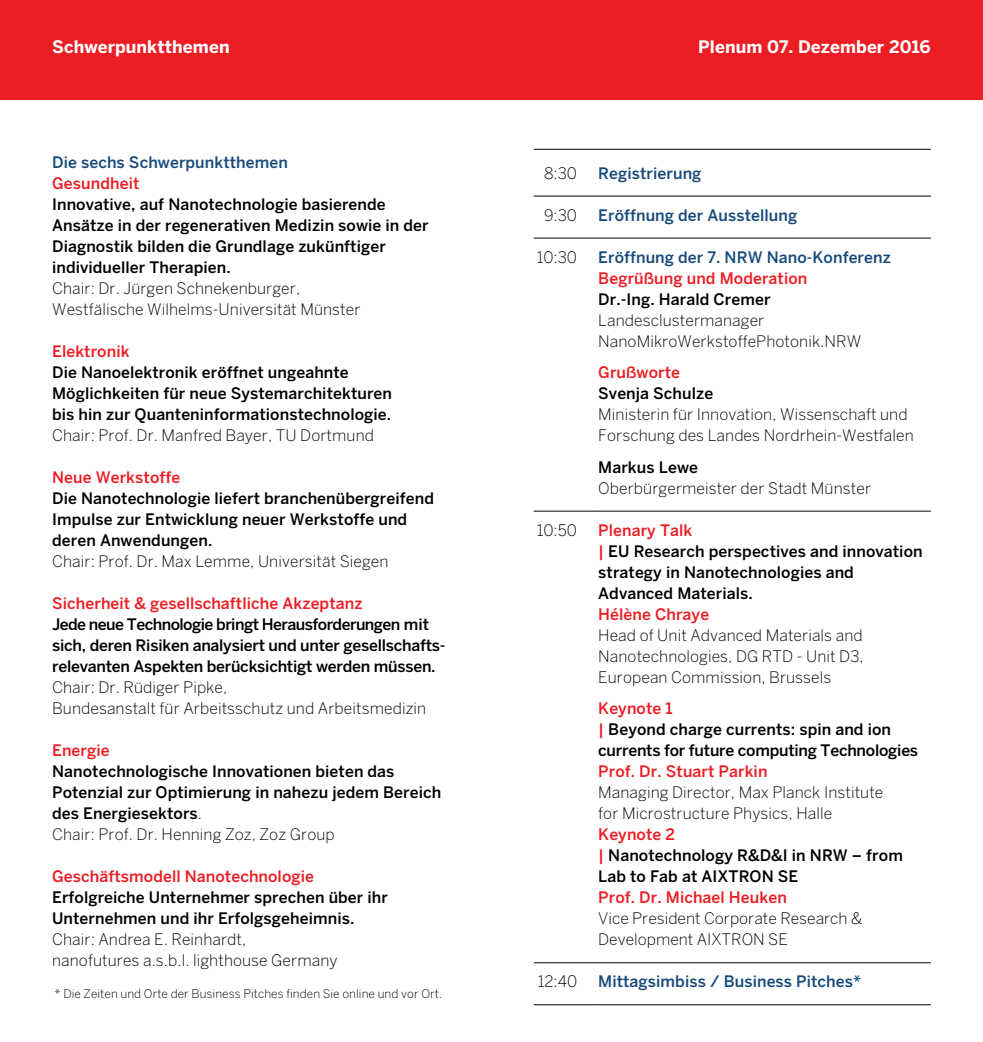
<style>
.page{position:relative;width:983px;height:1042px;background:#fff}
.page>*{position:absolute;margin:0;border:0;box-sizing:border-box;transform-origin:0 0}
.t1{font:700 17.15px "Benton Sans";letter-spacing:.005em;color:#fff}
.t2{font:500 15.75px/21px "Benton Sans";letter-spacing:.005em;color:#000}
.t3{font:300 15.75px/21px "Benton Sans";letter-spacing:.005em;color:#000}
.t4{font:500 15.75px/21px "Benton Sans";letter-spacing:-.015em;color:#000}
.t5{font:500 15.75px "Benton Sans";letter-spacing:.005em;color:#ed1d24}
.t6{font:500 15.75px "Benton Sans";letter-spacing:.005em;color:#174a7c}
.t7{font:300 11.9px "Benton Sans";letter-spacing:.005em;color:#000}
.s1{font-weight:300}
.s2{color:#ed1d24}
</style>
<div class="page">
<div style="left:491px;top:0;width:491px;height:99px;background:#ed1d24"></div>
<div style="left:0;top:0;width:491px;height:99px;background:#ed1d24"></div>
<hr style="left:533px;top:149px;width:60px;height:1px;background:#000">
<hr style="left:593px;top:149px;width:337px;height:1px;background:#000">
<hr style="left:533px;top:196px;width:60px;height:1px;background:#000">
<hr style="left:593px;top:196px;width:337px;height:1px;background:#000">
<hr style="left:533px;top:238px;width:60px;height:1px;background:#000">
<hr style="left:593px;top:238px;width:337px;height:1px;background:#000">
<hr style="left:533px;top:511px;width:60px;height:1px;background:#000">
<hr style="left:593px;top:511px;width:337px;height:1px;background:#000">
<hr style="left:533px;top:962px;width:60px;height:1px;background:#000">
<hr style="left:593px;top:962px;width:337px;height:1px;background:#000">
<hr style="left:533px;top:1004px;width:60px;height:1px;background:#000">
<hr style="left:593px;top:1004px;width:337px;height:1px;background:#000">
<p class="t1" style="left:52px;top:36px;width:179px">Schwerpunktthemen</p>
<p class="t1" style="left:698px;top:36px;width:234px">Plenum 07. Dezember 2016</p>
<p class="t6" style="left:52px;top:153px;width:237px">Die sechs Schwerpunktthemen</p>
<p class="t5" style="left:52px;top:174px;width:89px">Gesundheit</p>
<p class="t2" style="left:52px;top:194px;width:378px">Innovative, auf Nanotechnologie basierende Ansätze in der regenerativen Medizin sowie in der Diagnostik bilden die Grundlage zukünftiger individueller Therapien.</p>
<p class="t3" style="left:52px;top:278px;width:310px">Chair: Dr. Jürgen Schnekenburger,<br>Westfälische Wilhelms-Universität Münster</p>
<p class="t5" style="left:52px;top:342px;width:79px">Elektronik</p>
<p class="t2" style="left:52px;top:362px;width:341px">Die Nanoelektronik eröffnet ungeahnte<br>Möglichkeiten für neue Systemarchitekturen bis hin zur Quanteninformationstechnologie.</p>
<p class="t3" style="left:52px;top:425px;width:323px">Chair: Prof. Dr. Manfred Bayer, TU Dortmund</p>
<p class="t5" style="left:52px;top:468px;width:130px">Neue Werkstoffe</p>
<p class="t2" style="left:52px;top:488px;width:383px">Die Nanotechnologie liefert branchenübergreifend<br>Impulse zur Entwicklung neuer Werkstoffe und deren Anwendungen.</p>
<p class="t3" style="left:52px;top:551px;width:338px">Chair: Prof. Dr. Max Lemme, Universität Siegen</p>
<p class="t5" style="left:52px;top:594px;width:312px">Sicherheit &amp; gesellschaftliche Akzeptanz</p>
<p class="t4" style="left:52px;top:614px;width:395px">Jede neue Technologie bringt Herausforderungen mit sich, deren Risiken analysiert und unter gesellschafts&shy;relevanten Aspekten berücksichtigt werden müssen.</p>
<p class="t3" style="left:52px;top:677px;width:375px">Chair: Dr. Rüdiger Pipke,<br>Bundesanstalt für Arbeitsschutz und Arbeitsmedizin</p>
<p class="t5" style="left:52px;top:741px;width:59px">Energie</p>
<p class="t2" style="left:52px;top:760px;width:390px">Nanotechnologische Innovationen bieten das Potenzial zur Optimierung in nahezu jedem Bereich des Energiesektors<span class="s1">.<br>Chair: Prof. Dr. Henning Zoz, Zoz Group</span></p>
<p class="t5" style="left:52px;top:867px;width:263px">Geschäftsmodell Nanotechnologie</p>
<p class="t2" style="left:52px;top:886px;width:337px">Erfolgreiche Unternehmer sprechen über ihr<br>Unternehmen und ihr Erfolgsgeheimnis.</p>
<p class="t3" style="left:52px;top:928px;width:287px">Chair: Andrea E. Reinhardt,<br>nanofutures a.s.b.l. lighthouse Germany</p>
<p class="t7" style="left:55px;top:986px;width:389px">* Die Zeiten und Orte der Business Pitches finden Sie online und vor Ort.</p>
<p class="t3" style="left:544px;top:162px;width:34px">8:30</p>
<p class="t6" style="left:598px;top:164px;width:105px">Registrierung</p>
<p class="t3" style="left:544px;top:204px;width:34px">9:30</p>
<p class="t6" style="left:598px;top:206px;width:200px">Eröffnung der Ausstellung</p>
<p class="t3" style="left:536px;top:246px;width:42px">10:30</p>
<p class="t6" style="left:598px;top:248px;width:294px">Eröffnung der 7. NRW Nano-Konferenz</p>
<p class="t5" style="left:598px;top:269px;width:210px">Begrüßung und Moderation</p>
<p class="t2" style="left:598px;top:288px;width:174px">Dr.-Ing. Harald Cremer</p>
<p class="t3" style="left:598px;top:309px;width:264px">Landesclustermanager<br>NanoMikroWerkstoffePhotonik.NRW</p>
<p class="t5" style="left:598px;top:363px;width:83px">Grußworte</p>
<p class="t2" style="left:598px;top:383px;width:117px">Svenja Schulze</p>
<p class="t3" style="left:598px;top:404px;width:317px">Ministerin für Innovation, Wissenschaft und<br>Forschung des Landes Nordrhein-Westfalen</p>
<p class="t2" style="left:598px;top:456px;width:101px">Markus Lewe</p>
<p class="t3" style="left:598px;top:477px;width:274px">Oberbürgermeister der Stadt Münster</p>
<p class="t3" style="left:536px;top:519px;width:42px">10:50</p>
<p class="t2" style="left:598px;top:519px;width:326px"><span class="s2">Plenary Talk<br>|</span> EU Research perspectives and innovation strategy in Nanotechnologies and<br>Advanced Materials.</p>
<p class="t5" style="left:598px;top:605px;width:112px">Hélène Chraye</p>
<p class="t3" style="left:598px;top:624px;width:267px;text-align:justify">Head of Unit Advanced Materials and Nanotechnologies, DG RTD - Unit D3, European Commission, Brussels</p>
<p class="t4" style="left:598px;top:698px;width:321px"><span class="s2">Keynote 1<br>|</span> Beyond charge currents: spin and ion currents for future computing Technologies</p>
<p class="t5" style="left:598px;top:762px;width:171px">Prof. Dr. Stuart Parkin</p>
<p class="t3" style="left:598px;top:782px;width:286px">Managing Director, Max Planck Institute for Microstructure Physics, Halle</p>
<p class="t2" style="left:598px;top:824px;width:306px"><span class="s2">Keynote 2<br>|</span> Nanotechnology R&amp;D&amp;I in NRW – from<br>Lab to Fab at AIXTRON SE</p>
<p class="t5" style="left:598px;top:888px;width:190px">Prof. Dr. Michael Heuken</p>
<p class="t3" style="left:598px;top:908px;width:265px">Vice President Corporate Research &amp;<br>Development AIXTRON SE</p>
<p class="t3" style="left:537px;top:971px;width:41px">12:40</p>
<p class="t6" style="left:598px;top:972px;width:264px">Mittagsimbiss / Business Pitches*</p>
</div>
